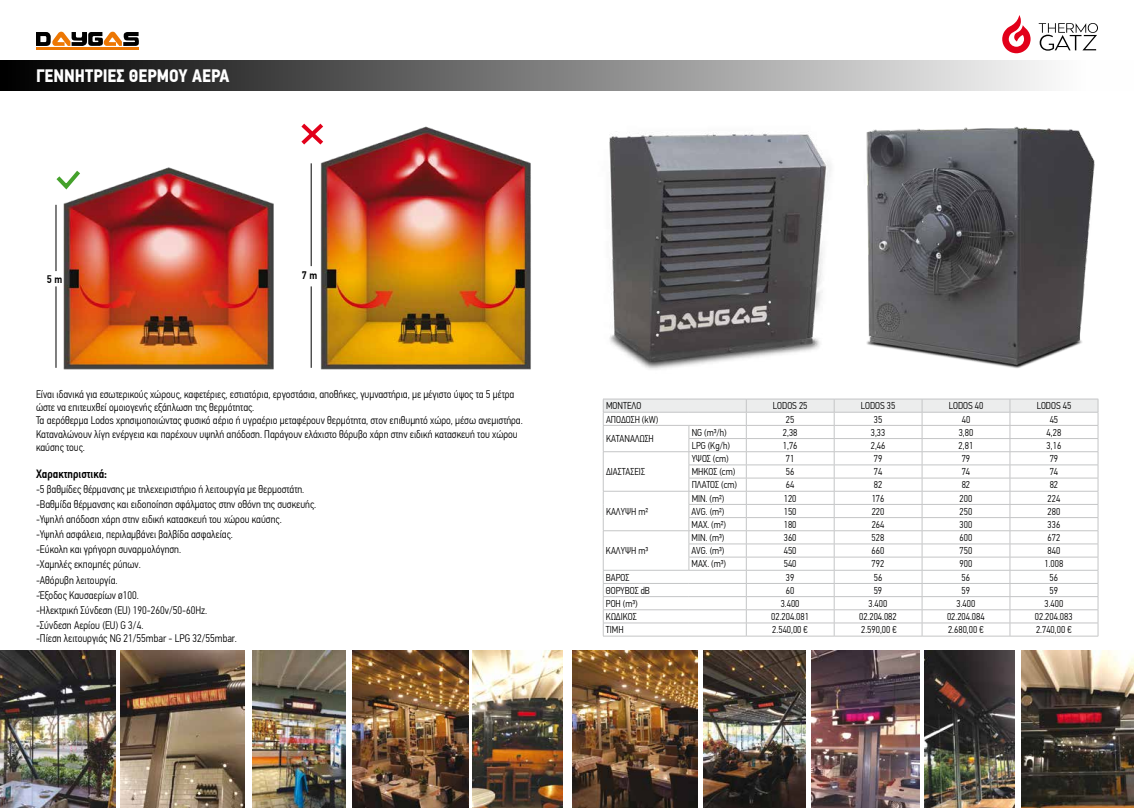
<style>
.page{position:relative;width:1134px;height:808px;background:#fff}
.page>*{position:absolute;margin:0;border:0;box-sizing:border-box;transform-origin:0 0}
.t1{font:700 18px "PF Din Text Cond Pro";color:#fff}
.t2{font:500 12px "PF Din Text Cond Pro";color:#000}
.t3{font:300 11px/15px "PF Din Text Cond Pro";color:#000}
.t4{font:500 11px "PF Din Text Cond Pro";color:#000}
.t5{font:300 10px "PF Din Text Cond Pro";color:#000}
</style>
<div class="page">
<svg style="left:1039px;top:23px;width:59px;height:28px"></svg>
<svg style="left:1002px;top:15px;width:28px;height:38px"></svg>
<svg style="left:36px;top:31px;width:103px;height:15px"></svg>
<hr style="left:36px;top:48px;width:103px;height:2px;background:#ed7703">
<div style="left:0;top:60px;width:1134px;height:31px;background:linear-gradient(to right,#000,#fff)"></div>
<hr style="left:603px;top:636px;width:86px;height:1px;background:#c4c5c6">
<hr style="left:689px;top:636px;width:57px;height:1px;background:#c4c5c6">
<hr style="left:746px;top:636px;width:88px;height:1px;background:#c4c5c6">
<hr style="left:834px;top:636px;width:88px;height:1px;background:#c4c5c6">
<hr style="left:922px;top:636px;width:88px;height:1px;background:#c4c5c6">
<hr style="left:1010px;top:636px;width:88px;height:1px;background:#c4c5c6">
<svg style="left:603px;top:399px;width:496px;height:237px"></svg>
<hr style="left:1010px;top:412px;width:88px;height:1px;background:#c4c5c6">
<img style="left:581px;top:86px;width:267px;height:284px">
<img style="left:835px;top:94px;width:260px;height:276px">
<img style="left:320px;top:126px;width:211px;height:244px">
<img style="left:55px;top:167px;width:219px;height:203px">
<hr style="left:55px;top:205px;width:1px;height:66px;background:#000">
<hr style="left:311px;top:163px;width:1px;height:103px;background:#000">
<hr style="left:55px;top:286px;width:1px;height:82px;background:#000">
<hr style="left:311px;top:286px;width:1px;height:82px;background:#000">
<svg style="left:55px;top:167px;width:29px;height:25px"></svg>
<svg style="left:301px;top:123px;width:26px;height:26px"></svg>
<img style="left:120px;top:651px;width:125px;height:157px">
<img style="left:352px;top:651px;width:116px;height:157px">
<img style="left:472px;top:651px;width:90px;height:157px">
<img style="left:0;top:651px;width:116px;height:157px">
<img style="left:811px;top:651px;width:108px;height:157px">
<img style="left:573px;top:651px;width:124px;height:157px">
<img style="left:703px;top:651px;width:103px;height:157px">
<img style="left:1021px;top:651px;width:113px;height:157px">
<img style="left:924px;top:651px;width:90px;height:157px">
<img style="left:252px;top:651px;width:94px;height:157px">
<h1 class="t1" style="left:36px;top:65px;width:195px">ΓΕΝΝΗΤΡΙΕΣ ΘΕΡΜΟΥ ΑΕΡΑ</h1>
<p class="t4" style="left:47px;top:272px;width:17px">5 m</p>
<p class="t4" style="left:302px;top:269px;width:17px">7 m</p>
<p class="t3" style="left:36px;top:388px;width:488px;line-height:13.2px">Είναι ιδανικά για εσωτερικούς χώρους, καφετέριες, εστιατόρια, εργοστάσια, αποθήκες, γυμναστήρια, με μέγιστο ύψος τα 5 μέτρα ώστε να επιτευχθεί ομοιογενής εξάπλωση της θερμότητας.<br>Τα αερόθερμα Lodos χρησιμοποιώντας φυσικό αέριο ή υγραέριο μεταφέρουν θερμότητα, στον επιθυμητό χώρο, μέσω ανεμιστήρα.<br>Καταναλώνουν λίγη ενέργεια και παρέχουν υψηλή απόδοση. Παράγουν ελάχιστο θόρυβο χάρη στην ειδική κατασκευή του χώρου καύσης τους.</p>
<p class="t2" style="left:36px;top:467px;width:73px">Χαρακτηριστικά:</p>
<p class="t3" style="left:36px;top:482px;width:282px">-5 βαθμίδες θέρμανσης με τηλεχειριστήριο ή λειτουργία με θερμοστάτη. -Βαθμίδα θέρμανσης και ειδοποίηση σφάλματος στην οθόνη της συσκευής. -Υψηλή απόδοση χάρη στην ειδική κατασκευή του χώρου καύσης.<br>-Υψηλή ασφάλεια, περιλαμβάνει βαλβίδα ασφαλείας.<br>-Εύκολη και γρήγορη συναρμολόγηση.<br>-Χαμηλές εκπομπές ρύπων.<br>-Αθόρυβη λειτουργία.<br>-Έξοδος Καυσαερίων Ø100.<br>-Ηλεκτρική Σύνδεση (EU) 190-260v/50-60Hz.<br>-Σύνδεση Αερίου (EU) G 3/4.</p>
<p class="t3" style="left:36px;top:630px;width:202px">-Πίεση λειτουργιάς NG 21/55mbar - LPG 32/55mbar.</p>
<p class="t5" style="left:606px;top:400px;width:37px">ΜΟΝΤΕΛΟ</p>
<p class="t5" style="left:773px;top:400px;width:36px">LODOS 25</p>
<p class="t5" style="left:861px;top:400px;width:36px">LODOS 35</p>
<p class="t5" style="left:949px;top:400px;width:36px">LODOS 40</p>
<p class="t5" style="left:1037px;top:400px;width:36px">LODOS 45</p>
<p class="t5" style="left:606px;top:413px;width:54px">ΑΠΟΔΟΣΗ (kW)</p>
<p class="t5" style="left:786px;top:413px;width:10px">25</p>
<p class="t5" style="left:874px;top:413px;width:10px">35</p>
<p class="t5" style="left:962px;top:413px;width:10px">40</p>
<p class="t5" style="left:1050px;top:413px;width:10px">45</p>
<p class="t5" style="left:606px;top:433px;width:49px">ΚΑΤΑΝΑΛΩΣΗ</p>
<p class="t5" style="left:692px;top:427px;width:37px">NG (m3/h)</p>
<p class="t5" style="left:783px;top:427px;width:16px">2,38</p>
<p class="t5" style="left:871px;top:427px;width:16px">3,33</p>
<p class="t5" style="left:959px;top:427px;width:16px">3,80</p>
<p class="t5" style="left:1047px;top:427px;width:16px">4,28</p>
<p class="t5" style="left:692px;top:440px;width:40px">LPG (Kg/h)</p>
<p class="t5" style="left:783px;top:440px;width:16px">1,76</p>
<p class="t5" style="left:871px;top:440px;width:16px">2,46</p>
<p class="t5" style="left:959px;top:440px;width:16px">2,81</p>
<p class="t5" style="left:1047px;top:440px;width:16px">3,16</p>
<p class="t5" style="left:606px;top:466px;width:40px">ΔΙΑΣΤΑΣΕΙΣ</p>
<p class="t5" style="left:606px;top:506px;width:44px">ΚΑΛΥΨΗ m2</p>
<p class="t5" style="left:606px;top:545px;width:44px">ΚΑΛΥΨΗ m3</p>
<p class="t5" style="left:692px;top:453px;width:39px">ΥΨΟΣ (cm)</p>
<p class="t5" style="left:786px;top:453px;width:10px">71</p>
<p class="t5" style="left:874px;top:453px;width:10px">79</p>
<p class="t5" style="left:962px;top:453px;width:10px">79</p>
<p class="t5" style="left:1050px;top:453px;width:10px">79</p>
<p class="t5" style="left:692px;top:466px;width:45px">ΜΗΚΟΣ (cm)</p>
<p class="t5" style="left:786px;top:466px;width:10px">56</p>
<p class="t5" style="left:874px;top:466px;width:10px">74</p>
<p class="t5" style="left:962px;top:466px;width:10px">74</p>
<p class="t5" style="left:1050px;top:466px;width:10px">74</p>
<p class="t5" style="left:692px;top:479px;width:47px">ΠΛΑΤΟΣ (cm)</p>
<p class="t5" style="left:786px;top:479px;width:10px">64</p>
<p class="t5" style="left:874px;top:479px;width:10px">82</p>
<p class="t5" style="left:962px;top:479px;width:10px">82</p>
<p class="t5" style="left:1050px;top:479px;width:10px">82</p>
<p class="t5" style="left:692px;top:492px;width:34px">MIN. (m2)</p>
<p class="t5" style="left:784px;top:492px;width:14px">120</p>
<p class="t5" style="left:872px;top:492px;width:14px">176</p>
<p class="t5" style="left:959px;top:492px;width:14px">200</p>
<p class="t5" style="left:1047px;top:492px;width:14px">224</p>
<p class="t5" style="left:692px;top:506px;width:34px">AVG. (m2)</p>
<p class="t5" style="left:784px;top:506px;width:14px">150</p>
<p class="t5" style="left:872px;top:506px;width:14px">220</p>
<p class="t5" style="left:959px;top:506px;width:14px">250</p>
<p class="t5" style="left:1047px;top:506px;width:14px">280</p>
<p class="t5" style="left:692px;top:519px;width:36px">MAX. (m2)</p>
<p class="t5" style="left:784px;top:519px;width:14px">180</p>
<p class="t5" style="left:872px;top:519px;width:14px">264</p>
<p class="t5" style="left:959px;top:519px;width:14px">300</p>
<p class="t5" style="left:1047px;top:519px;width:14px">336</p>
<p class="t5" style="left:692px;top:532px;width:34px">MIN. (m3)</p>
<p class="t5" style="left:784px;top:532px;width:14px">360</p>
<p class="t5" style="left:872px;top:532px;width:14px">528</p>
<p class="t5" style="left:959px;top:532px;width:14px">600</p>
<p class="t5" style="left:1047px;top:532px;width:14px">672</p>
<p class="t5" style="left:692px;top:545px;width:34px">AVG. (m3)</p>
<p class="t5" style="left:784px;top:545px;width:14px">450</p>
<p class="t5" style="left:872px;top:545px;width:14px">660</p>
<p class="t5" style="left:959px;top:545px;width:14px">750</p>
<p class="t5" style="left:1047px;top:545px;width:14px">840</p>
<p class="t5" style="left:692px;top:558px;width:36px">MAX. (m3)</p>
<p class="t5" style="left:784px;top:558px;width:14px">540</p>
<p class="t5" style="left:872px;top:558px;width:14px">792</p>
<p class="t5" style="left:959px;top:558px;width:14px">900</p>
<p class="t5" style="left:1044px;top:558px;width:20px">1.008</p>
<p class="t5" style="left:606px;top:571px;width:25px">ΒΑΡΟΣ</p>
<p class="t5" style="left:786px;top:571px;width:10px">39</p>
<p class="t5" style="left:874px;top:571px;width:10px">56</p>
<p class="t5" style="left:962px;top:571px;width:10px">56</p>
<p class="t5" style="left:1049px;top:571px;width:10px">56</p>
<p class="t5" style="left:606px;top:585px;width:46px">ΘΟΡΥΒΟΣ dB</p>
<p class="t5" style="left:786px;top:585px;width:10px">60</p>
<p class="t5" style="left:874px;top:585px;width:10px">59</p>
<p class="t5" style="left:962px;top:585px;width:10px">59</p>
<p class="t5" style="left:1049px;top:585px;width:10px">59</p>
<p class="t5" style="left:606px;top:598px;width:33px">ΡΟΗ (m3)</p>
<p class="t5" style="left:781px;top:598px;width:20px">3.400</p>
<p class="t5" style="left:868px;top:598px;width:20px">3.400</p>
<p class="t5" style="left:956px;top:598px;width:20px">3.400</p>
<p class="t5" style="left:1044px;top:598px;width:20px">3.400</p>
<p class="t5" style="left:606px;top:611px;width:32px">ΚΩΔΙΚΟΣ</p>
<p class="t5" style="left:771px;top:611px;width:39px">02.204.081</p>
<p class="t5" style="left:859px;top:611px;width:39px">02.204.082</p>
<p class="t5" style="left:947px;top:611px;width:39px">02.204.084</p>
<p class="t5" style="left:1035px;top:611px;width:39px">02.204.083</p>
<p class="t5" style="left:606px;top:624px;width:19px">ΤΙΜΗ</p>
<p class="t5" style="left:772px;top:624px;width:37px">2.540,00 €</p>
<p class="t5" style="left:861px;top:624px;width:37px">2.590,00 €</p>
<p class="t5" style="left:948px;top:624px;width:37px">2.680,00 €</p>
<p class="t5" style="left:1036px;top:624px;width:37px">2.740,00 €</p>
</div>
